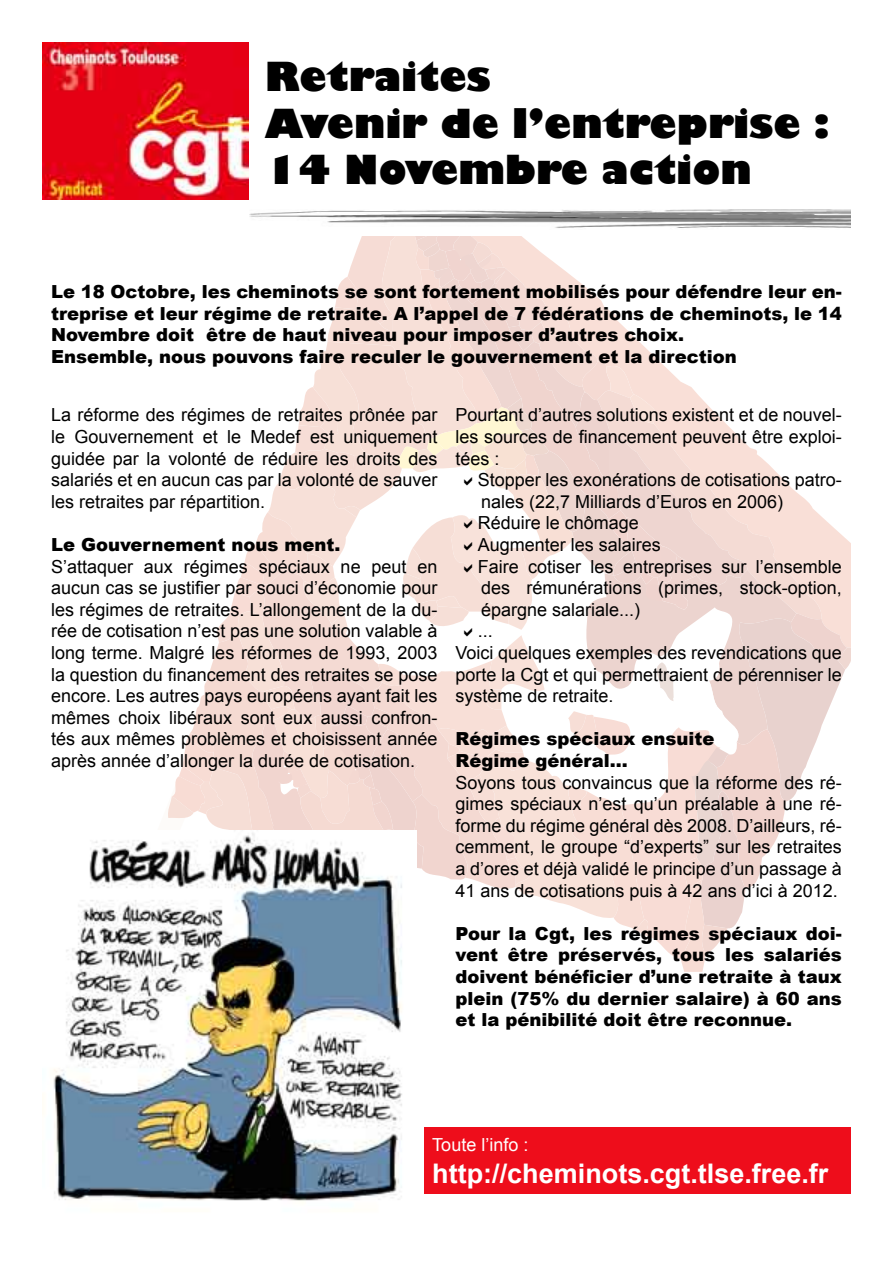
<style>
.page{position:relative;width:893px;height:1263px;background:#fff}
.page>*{position:absolute;margin:0;border:0;box-sizing:border-box;transform-origin:0 0}
.t1{font:800 39px/46.8px "Gill Sans";color:#000}
.t2{font:700 27px "Arial";color:#fff}
.t3{font:18px/21.6px "Arial";color:#000;text-align:justify}
.t4{font:900 18px/21.6px "Arial";color:#000}
.t5{font:18px "Arial";color:#fff}
</style>
<div class="page">
<img style="left:250px;top:210px;width:600px;height:18px">
<img style="left:43px;top:43px;width:205px;height:157px">
<img style="left:53px;top:840px;width:349px;height:361px">
<div style="left:424px;top:1127px;width:426px;height:66px;background:#ee0d1b"></div>
<svg style="left:167px;top:236px;width:683px;height:736px"></svg>
<h1 class="t1" style="left:265px;top:56px;width:566px">Retraites<br>Avenir de l’entreprise :<br>14 Novembre action</h1>
<p class="t4" style="left:51px;top:281px;width:792px">Le 18 Octobre, les cheminots se sont fortement mobilisés pour défendre leur en&shy;treprise et leur régime de retraite. A l’appel de 7 fédérations de cheminots, le 14<br>Novembre doit être de haut niveau pour imposer d’autres choix.<br>Ensemble, nous pouvons faire reculer le gouvernement et la direction</p>
<p class="t3" style="left:51px;top:404px;width:388px">La réforme des régimes de retraites prônée par le Gouvernement et le Medef est uniquement guidée par la volonté de réduire les droits des salariés et en aucun cas par la volonté de sauver les retraites par répartition.</p>
<p class="t4" style="left:51px;top:534px;width:291px">Le Gouvernement nous ment.</p>
<p class="t3" style="left:51px;top:555px;width:388px">S’attaquer aux régimes spéciaux ne peut en aucun cas se justifier par souci d’économie pour les régimes de retraites. L’allongement de la du&shy;rée de cotisation n’est pas une solution valable à long terme. Malgré les réformes de 1993, 2003 la question du financement des retraites se pose encore. Les autres pays européens ayant fait les mêmes choix libéraux sont eux aussi confron&shy;tés aux mêmes problèmes et choisissent année après année d’allonger la durée de cotisation.</p>
<p class="t3" style="left:455px;top:404px;width:388px">Pourtant d’autres solutions existent et de nouvel&shy;les sources de financement peuvent être exploi&shy;tées :</p>
<p class="t3" style="left:478px;top:469px;width:366px">Stopper les exonérations de cotisations patro-</p>
<p class="t3" style="left:481px;top:491px;width:304px">nales (22,7 Milliards d’Euros en 2006)</p>
<p class="t3" style="left:478px;top:512px;width:163px">Réduire le chômage</p>
<p class="t3" style="left:478px;top:534px;width:185px">Augmenter les salaires</p>
<p class="t3" style="left:478px;top:555px;width:366px">Faire cotiser les entreprises sur l’ensemble</p>
<p class="t3" style="left:481px;top:577px;width:362px">des rémunérations (primes, stock-option,</p>
<p class="t3" style="left:481px;top:599px;width:161px">épargne salariale...)</p>
<p class="t3" style="left:478px;top:620px;width:17px">...</p>
<p class="t3" style="left:455px;top:642px;width:388px">Voici quelques exemples des revendications que</p>
<p class="t3" style="left:455px;top:663px;width:388px">porte la Cgt et qui permettraient de pérenniser le</p>
<p class="t3" style="left:455px;top:685px;width:160px">système de retraite.</p>
<p class="t4" style="left:455px;top:728px;width:261px">Régimes spéciaux ensuite<br>Régime général...</p>
<p class="t3" style="left:455px;top:771px;width:388px">Soyons tous convaincus que la réforme des ré&shy;gimes spéciaux n’est qu’un préalable à une ré&shy;forme du régime général dès 2008. D’ailleurs, ré&shy;cemment, le groupe “d’experts” sur les retraites a d’ores et déjà validé le principe d’un passage à 41 ans de cotisations puis à 42 ans d’ici à 2012.</p>
<p class="t4" style="left:455px;top:923px;width:388px;text-align:justify">Pour la Cgt, les régimes spéciaux doi&shy;vent être préservés, tous les salariés doivent bénéficier d’une retraite à taux plein (75% du dernier salaire) à 60 ans et la pénibilité doit être reconnue.</p>
<p class="t5" style="left:432px;top:1134px;width:98px">Toute l’info :</p>
<h2 class="t2" style="left:432px;top:1158px;width:398px">http://cheminots.cgt.tlse.free.fr</h2>
</div>
